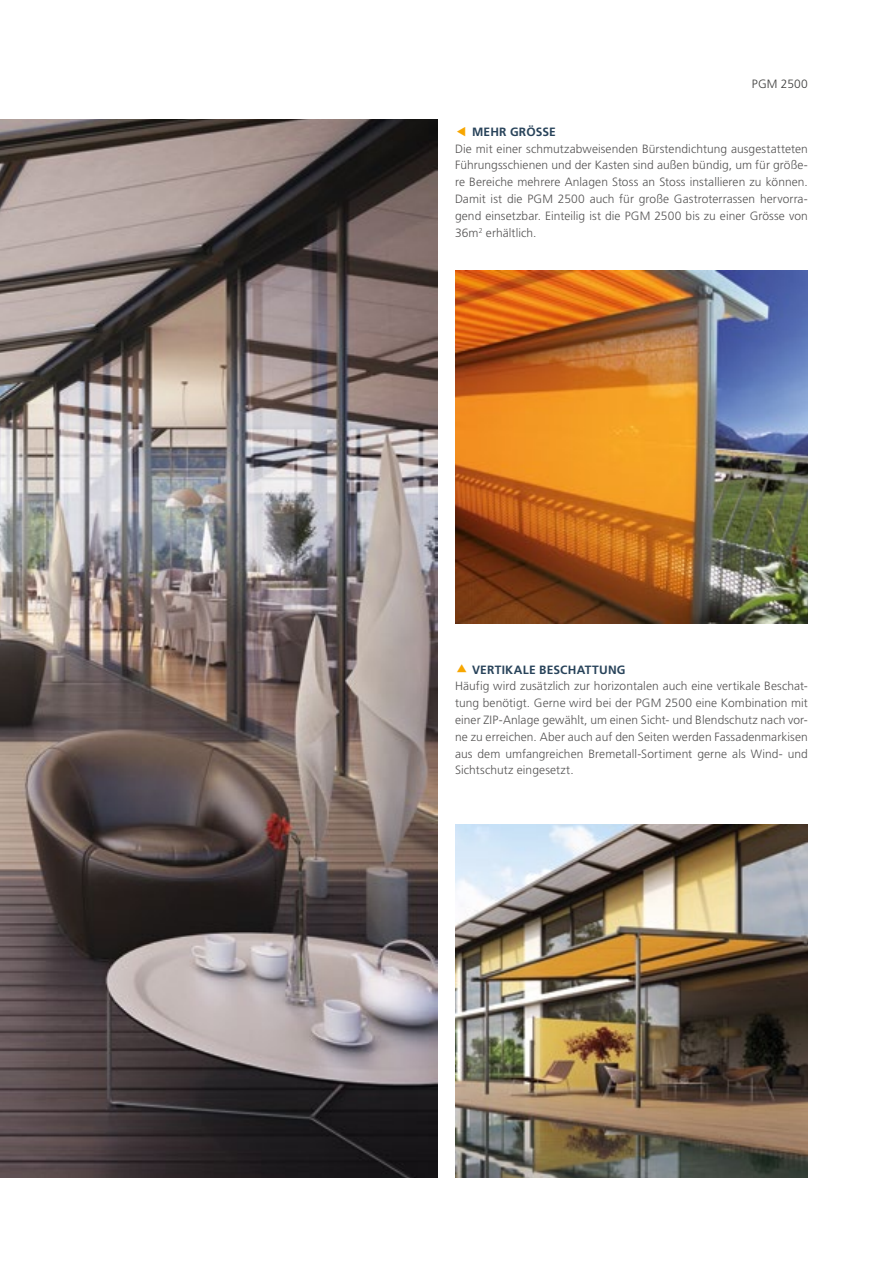
<style>
.page{position:relative;width:893px;height:1263px;background:#fff}
.page>*{position:absolute;margin:0;border:0;box-sizing:border-box;transform-origin:0 0}
.t1{font:300 12px/16.8px "Frutiger LT Std";letter-spacing:.005em;color:#555454;text-align:justify}
.t2{font:700 12px "Frutiger LT Std";letter-spacing:.02em;color:#28435a}
.t3{font:300 12px "Frutiger LT Std";letter-spacing:.015em;color:#3c3c3b}
</style>
<div class="page">
<img style="left:0;top:119px;width:438px;height:1058px">
<img style="left:455px;top:270px;width:353px;height:353px">
<img style="left:455px;top:825px;width:353px;height:352px">
<p class="t3" style="left:752px;top:77px;width:58px">PGM 2500</p>
<p class="t2" style="left:472px;top:125px;width:85px">MEHR GRÖSSE</p>
<p class="t1" style="left:455px;top:140px;width:354px">Die mit einer schmutzabweisenden Bürstendichtung ausgestatteten Führungsschienen und der Kasten sind außen bündig, um für größe&shy;re Bereiche mehrere Anlagen Stoss an Stoss installieren zu können.<br>Damit ist die PGM 2500 auch für große Gastroterrassen hervorra&shy;gend einsetzbar. Einteilig ist die PGM 2500 bis zu einer Grösse von 36m<sup>2</sup> erhältlich.</p>
<p class="t2" style="left:472px;top:662px;width:155px">VERTIKALE BESCHATTUNG</p>
<p class="t1" style="left:455px;top:678px;width:354px">Häufig wird zusätzlich zur horizontalen auch eine vertikale Beschat&shy;tung benötigt. Gerne wird bei der PGM 2500 eine Kombination mit einer ZIP-Anlage gewählt, um einen Sicht- und Blendschutz nach vor&shy;ne zu erreichen. Aber auch auf den Seiten werden Fassadenmarkisen aus dem umfangreichen Bremetall-Sortiment gerne als Wind- und Sichtschutz eingesetzt.</p>
</div>
